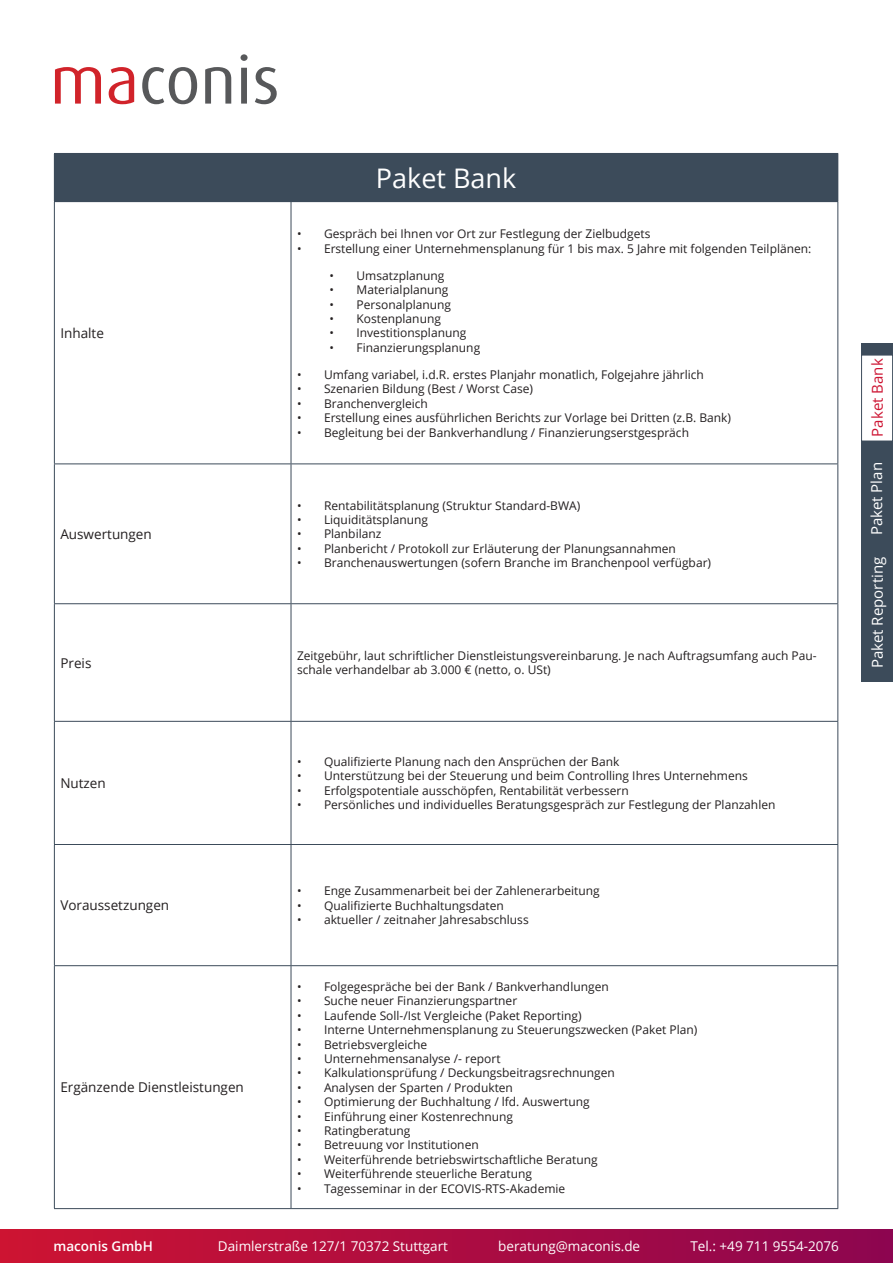
<style>
.page{position:relative;width:893px;height:1263px;background:#fff}
.page>*{position:absolute;margin:0;border:0;box-sizing:border-box;transform-origin:0 0}
.t1{font:27px "Open Sans";color:#fff}
.t2{font:15px "Open Sans";color:#fff}
.t3{font:15px "Open Sans";color:#cd1432}
.t4{font:13.5px "Open Sans";color:#231f20}
.t5{font:13.5px "Open Sans";color:#fff}
.t6{font:600 13.5px "Open Sans";color:#fff}
.t7{font:12px/14.4px "Open Sans";color:#231f20}
</style>
<div class="page">
<div style="left:54px;top:153px;width:784px;height:49px;background:#3c4b5a"></div>
<hr style="left:54px;top:202px;width:1px;height:261px;background:#3c4b5a">
<hr style="left:291px;top:202px;width:1px;height:261px;background:#3c4b5a">
<hr style="left:837px;top:202px;width:1px;height:261px;background:#3c4b5a">
<hr style="left:54px;top:463px;width:237px;height:1px;background:#3c4b5a">
<hr style="left:54px;top:464px;width:1px;height:139px;background:#3c4b5a">
<hr style="left:291px;top:463px;width:547px;height:1px;background:#3c4b5a">
<hr style="left:291px;top:464px;width:1px;height:139px;background:#3c4b5a">
<hr style="left:837px;top:464px;width:1px;height:139px;background:#3c4b5a">
<hr style="left:54px;top:603px;width:237px;height:1px;background:#3c4b5a">
<hr style="left:54px;top:604px;width:1px;height:117px;background:#3c4b5a">
<hr style="left:291px;top:603px;width:547px;height:1px;background:#3c4b5a">
<hr style="left:291px;top:604px;width:1px;height:117px;background:#3c4b5a">
<hr style="left:837px;top:604px;width:1px;height:117px;background:#3c4b5a">
<hr style="left:54px;top:721px;width:237px;height:1px;background:#3c4b5a">
<hr style="left:54px;top:722px;width:1px;height:122px;background:#3c4b5a">
<hr style="left:291px;top:721px;width:547px;height:1px;background:#3c4b5a">
<hr style="left:291px;top:722px;width:1px;height:122px;background:#3c4b5a">
<hr style="left:837px;top:722px;width:1px;height:122px;background:#3c4b5a">
<hr style="left:54px;top:844px;width:237px;height:1px;background:#3c4b5a">
<hr style="left:54px;top:845px;width:1px;height:120px;background:#3c4b5a">
<hr style="left:291px;top:844px;width:547px;height:1px;background:#3c4b5a">
<hr style="left:291px;top:845px;width:1px;height:120px;background:#3c4b5a">
<hr style="left:837px;top:845px;width:1px;height:120px;background:#3c4b5a">
<hr style="left:54px;top:965px;width:237px;height:1px;background:#3c4b5a">
<hr style="left:54px;top:966px;width:1px;height:242px;background:#3c4b5a">
<hr style="left:291px;top:965px;width:547px;height:1px;background:#3c4b5a">
<hr style="left:291px;top:966px;width:1px;height:242px;background:#3c4b5a">
<hr style="left:837px;top:966px;width:1px;height:242px;background:#3c4b5a">
<hr style="left:54px;top:1208px;width:237px;height:1px;background:#3c4b5a">
<hr style="left:291px;top:1208px;width:547px;height:1px;background:#3c4b5a">
<div style="left:861px;top:344px;width:32px;height:338px;background:#3c4b5a"></div>
<div style="left:861px;top:355px;width:32px;height:86px;background:#fff"></div>
<div style="left:861px;top:355px;width:32px;height:86px;border:1px solid #3c4b5a"></div>
<svg style="left:55px;top:67px;width:46px;height:37px"></svg>
<svg style="left:109px;top:67px;width:25px;height:37px"></svg>
<svg style="left:142px;top:67px;width:55px;height:37px"></svg>
<svg style="left:205px;top:67px;width:26px;height:37px"></svg>
<svg style="left:241px;top:54px;width:7px;height:50px"></svg>
<svg style="left:255px;top:67px;width:22px;height:37px"></svg>
<div style="left:0;top:1229px;width:893px;height:34px;background:linear-gradient(to right,#cd1432,#8d0550)"></div>
<p class="t4" style="left:60px;top:324px;width:45px">Inhalte</p>
<p class="t4" style="left:60px;top:525px;width:93px">Auswertungen</p>
<p class="t1" style="left:376px;top:160px;width:142px">Paket Bank</p>
<p class="t7" style="left:297px;top:226px;width:355px">• Gespräch bei Ihnen vor Ort zur Festlegung der Zielbudgets</p>
<p class="t7" style="left:297px;top:241px;width:516px">• Erstellung einer Unternehmensplanung für 1 bis max. 5 Jahre mit folgenden Teilplänen:</p>
<p class="t7" style="left:330px;top:268px;width:116px">• Umsatzplanung</p>
<p class="t7" style="left:330px;top:282px;width:120px">• Materialplanung</p>
<p class="t7" style="left:330px;top:297px;width:123px">• Personalplanung</p>
<p class="t7" style="left:330px;top:311px;width:113px">• Kostenplanung</p>
<p class="t7" style="left:330px;top:325px;width:138px">• Investitionsplanung</p>
<p class="t7" style="left:330px;top:340px;width:152px">• Finanzierungsplanung</p>
<p class="t7" style="left:297px;top:367px;width:408px">• Umfang variabel, i.d.R. erstes Planjahr monatlich, Folgejahre jährlich</p>
<p class="t7" style="left:297px;top:381px;width:238px">• Szenarien Bildung (Best / Worst Case)</p>
<p class="t7" style="left:297px;top:396px;width:132px">• Branchenvergleich</p>
<p class="t7" style="left:297px;top:410px;width:436px">• Erstellung eines ausführlichen Berichts zur Vorlage bei Dritten (z.B. Bank)</p>
<p class="t7" style="left:297px;top:425px;width:393px">• Begleitung bei der Bankverhandlung / Finanzierungserstgespräch</p>
<p class="t7" style="left:297px;top:498px;width:285px">• Rentabilitätsplanung (Struktur Standard-BWA)</p>
<p class="t7" style="left:297px;top:512px;width:133px">• Liquiditätsplanung</p>
<p class="t7" style="left:297px;top:526px;width:86px">• Planbilanz</p>
<p class="t7" style="left:297px;top:541px;width:380px">• Planbericht / Protokoll zur Erläuterung der Planungsannahmen</p>
<p class="t7" style="left:297px;top:555px;width:416px">• Branchenauswertungen (sofern Branche im Branchenpool verfügbar)</p>
<p class="t4" style="left:60px;top:653px;width:33px">Preis</p>
<p class="t7" style="left:297px;top:648px;width:521px">Zeitgebühr, laut schriftlicher Dienstleistungsvereinbarung. Je nach Auftragsumfang auch Pau&shy;schale verhandelbar ab 3.000 € (netto, o. USt)</p>
<p class="t4" style="left:60px;top:774px;width:47px">Nutzen</p>
<p class="t4" style="left:60px;top:896px;width:110px">Voraussetzungen</p>
<p class="t4" style="left:60px;top:1078px;width:185px">Ergänzende Dienstleistungen</p>
<p class="t7" style="left:297px;top:754px;width:324px">• Qualifizierte Planung nach den Ansprüchen der Bank</p>
<p class="t7" style="left:297px;top:768px;width:452px">• Unterstützung bei der Steuerung und beim Controlling Ihres Unternehmens</p>
<p class="t7" style="left:297px;top:783px;width:333px">• Erfolgspotentiale ausschöpfen, Rentabilität verbessern</p>
<p class="t7" style="left:297px;top:797px;width:480px">• Persönliches und individuelles Beratungsgespräch zur Festlegung der Planzahlen</p>
<p class="t7" style="left:297px;top:883px;width:304px">• Enge Zusammenarbeit bei der Zahlenerarbeitung</p>
<p class="t7" style="left:297px;top:898px;width:208px">• Qualifizierte Buchhaltungsdaten</p>
<p class="t7" style="left:297px;top:912px;width:233px">• aktueller / zeitnaher Jahresabschluss</p>
<p class="t7" style="left:297px;top:979px;width:313px">• Folgegespräche bei der Bank / Bankverhandlungen</p>
<p class="t7" style="left:297px;top:993px;width:222px">• Suche neuer Finanzierungspartner</p>
<p class="t7" style="left:297px;top:1008px;width:286px">• Laufende Soll-/Ist Vergleiche (Paket Reporting)</p>
<p class="t7" style="left:297px;top:1022px;width:402px">• Interne Unternehmensplanung zu Steuerungszwecken (Paket Plan)</p>
<p class="t7" style="left:297px;top:1037px;width:132px">• Betriebsvergleiche</p>
<p class="t7" style="left:297px;top:1051px;width:205px">• Unternehmensanalyse /- report</p>
<p class="t7" style="left:297px;top:1065px;width:319px">• Kalkulationsprüfung / Deckungsbeitragsrechnungen</p>
<p class="t7" style="left:297px;top:1080px;width:217px">• Analysen der Sparten / Produkten</p>
<p class="t7" style="left:297px;top:1094px;width:294px">• Optimierung der Buchhaltung / lfd. Auswertung</p>
<p class="t7" style="left:297px;top:1109px;width:218px">• Einführung einer Kostenrechnung</p>
<p class="t7" style="left:297px;top:1123px;width:115px">• Ratingberatung</p>
<p class="t7" style="left:297px;top:1137px;width:183px">• Betreuung vor Institutionen</p>
<p class="t7" style="left:297px;top:1152px;width:302px">• Weiterführende betriebswirtschaftliche Beratung</p>
<p class="t7" style="left:297px;top:1166px;width:237px">• Weiterführende steuerliche Beratung</p>
<p class="t7" style="left:297px;top:1181px;width:270px">• Tagesseminar in der ECOVIS-RTS-Akademie</p>
<p class="t6" style="left:54px;top:1237px;width:101px">maconis GmbH</p>
<p class="t5" style="left:218px;top:1237px;width:232px">Daimlerstraße 127/1 70372 Stuttgart</p>
<p class="t5" style="left:498px;top:1237px;width:143px">beratung@maconis.de</p>
<p class="t5" style="left:690px;top:1237px;width:150px">Tel.: +49 711 9554-2076</p>
<p class="t3" style="left:867px;top:437px;width:79px;rotate:-90deg">Paket Bank</p>
<p class="t2" style="left:866px;top:535px;width:75px;rotate:-90deg">Paket Plan</p>
<p class="t2" style="left:867px;top:668px;width:113px;rotate:-90deg">Paket Reporting</p>
</div>
